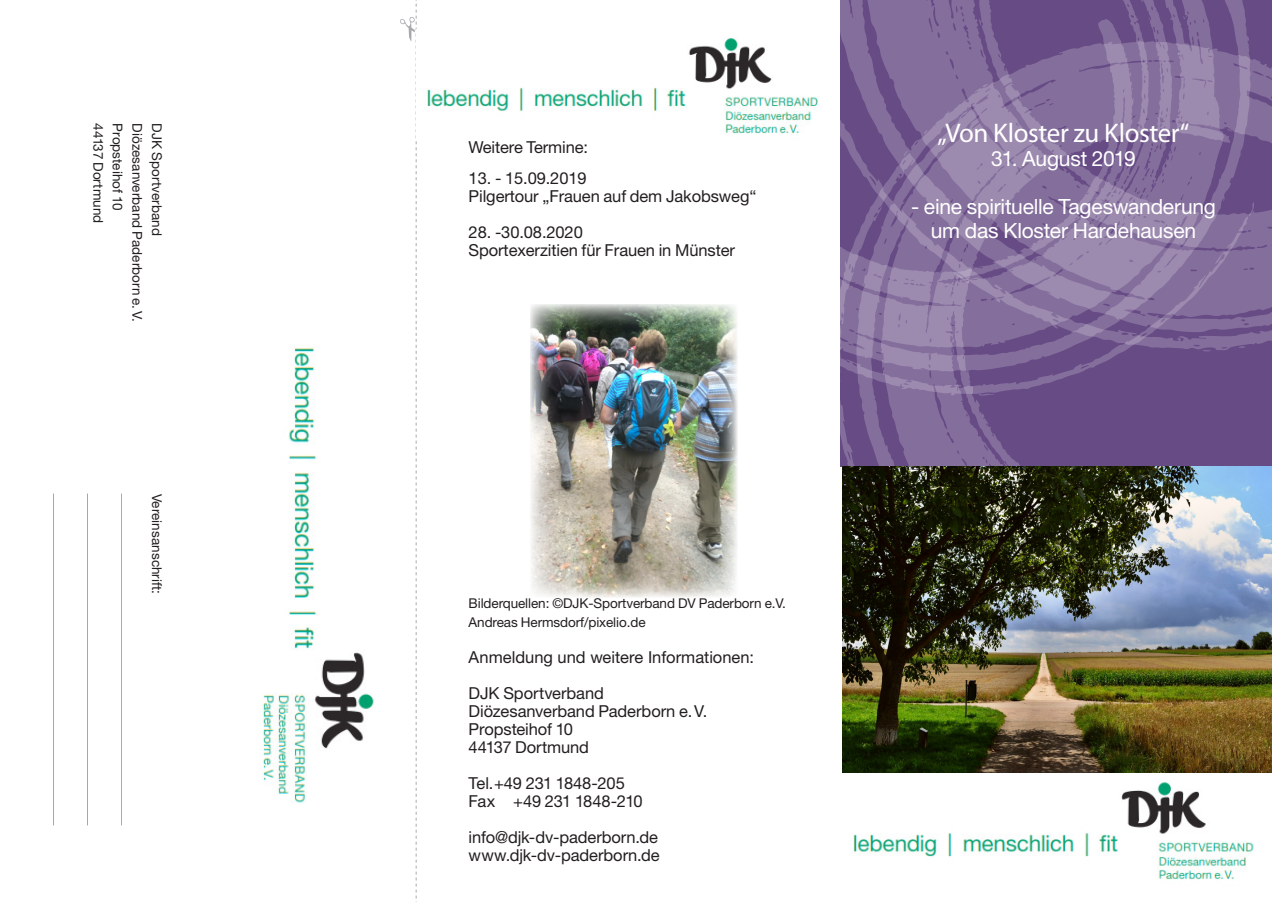
<style>
.page{position:relative;width:1272px;height:902px;background:#fff}
.page>*{position:absolute;margin:0;border:0;box-sizing:border-box;transform-origin:0 0}
.t1{font:27px "Myriad Pro";letter-spacing:-.015em;color:#fff}
.t2{font:21px/24px "Helvetica Neue LT Std";letter-spacing:-.01em;color:#fff;text-align:center}
.t3{font:16.5px/18px "Helvetica Neue LT Std";letter-spacing:-.005em;color:#231f20}
.t4{font:16.5px "Helvetica Neue LT Std";letter-spacing:-.025em;color:#231f20}
.t5{font:13.5px "Helvetica Neue LT Std";letter-spacing:-.005em;color:#231f20}
</style>
<div class="page">
<svg style="left:840px;top:0;width:414px;height:41px;background:#745b90"></svg>
<svg style="left:840px;top:41px;width:431px;height:425px;background:#806998"></svg>
<img style="left:842px;top:466px;width:429px;height:307px">
<svg style="left:400px;top:0;width:17px;height:899px"></svg>
<hr style="left:121px;top:493px;width:1px;height:332px;background:#231f20">
<hr style="left:87px;top:493px;width:1px;height:332px;background:#231f20">
<hr style="left:53px;top:493px;width:1px;height:332px;background:#231f20">
<img style="left:853px;top:782px;width:401px;height:98px">
<img style="left:263px;top:347px;width:111px;height:456px">
<img style="left:427px;top:38px;width:391px;height:96px">
<img style="left:530px;top:304px;width:207px;height:294px">
<p class="t5" style="left:106px;top:123px;width:101px;rotate:90deg">44137 Dortmund</p>
<p class="t5" style="left:126px;top:123px;width:88px;rotate:90deg">Propsteihof 10</p>
<p class="t5" style="left:145px;top:123px;width:200px;rotate:90deg">Diözesanverband Paderborn e.V.</p>
<p class="t5" style="left:165px;top:123px;width:114px;rotate:90deg">DJK Sportverband</p>
<p class="t5" style="left:165px;top:493px;width:102px;rotate:90deg">Vereinsanschrift:</p>
<p class="t3" style="left:468px;top:138px;width:121px">Weitere Termine:</p>
<p class="t3" style="left:468px;top:169px;width:119px">13. - 15.09.2019</p>
<p class="t3" style="left:468px;top:187px;width:289px">Pilgertour „Frauen auf dem Jakobsweg“</p>
<p class="t3" style="left:468px;top:223px;width:268px">28. -30.08.2020<br>Sportexerzitien für Frauen in Münster</p>
<p class="t1" style="left:937px;top:116px;width:253px">„Von Kloster zu Kloster“</p>
<p class="t2" style="left:991px;top:146px;width:146px">31. August 2019</p>
<p class="t2" style="left:911px;top:194px;width:306px">- eine spirituelle Tageswanderung um das Kloster Hardehausen</p>
<p class="t5" style="left:468px;top:594px;width:318px">Bilderquellen: ©DJK-Sportverband DV Paderborn e.V.</p>
<p class="t5" style="left:468px;top:614px;width:178px">Andreas Hermsdorf/pixelio.de</p>
<p class="t3" style="left:468px;top:648px;width:287px">Anmeldung und weitere Informationen:</p>
<p class="t3" style="left:468px;top:684px;width:137px">DJK Sportverband</p>
<p class="t3" style="left:468px;top:702px;width:240px">Diözesanverband Paderborn e.V.</p>
<p class="t3" style="left:468px;top:720px;width:106px">Propsteihof 10</p>
<p class="t3" style="left:468px;top:738px;width:122px">44137 Dortmund</p>
<p class="t3" style="left:468px;top:774px;width:158px">Tel.+49 231 1848-205</p>
<p class="t4" style="left:468px;top:791px;width:175px">Fax +49 231 1848-210</p>
<p class="t3" style="left:468px;top:828px;width:191px">info@djk-dv-paderborn.de</p>
<p class="t3" style="left:468px;top:846px;width:193px">www.djk-dv-paderborn.de</p>
</div>
